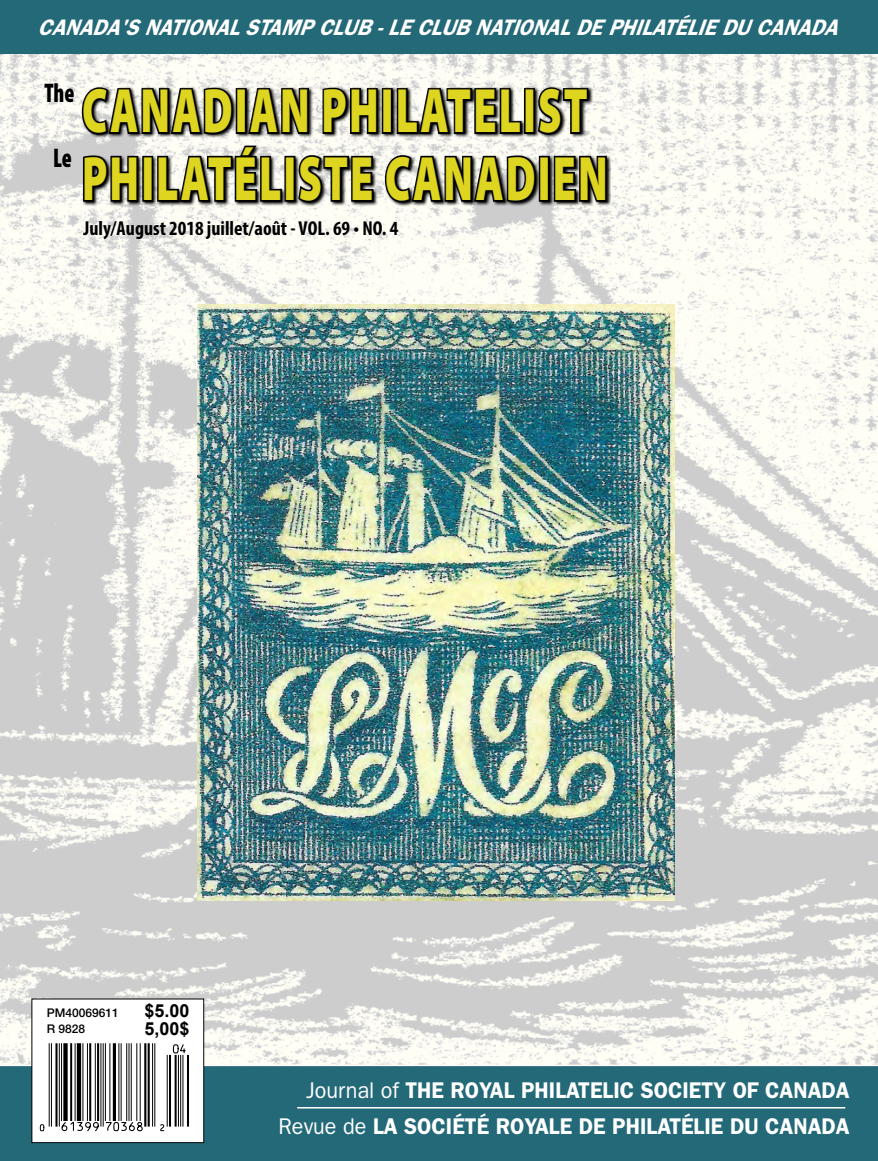
<style>
.page{position:relative;width:878px;height:1161px;background:#fff}
.page>*{position:absolute;margin:0;border:0;box-sizing:border-box;transform-origin:0 0}
.t1{font:900 63.15px/67.8px "Myriad Pro";letter-spacing:.05em;color:#ded520;scale:.67 1}
.t2{font:900 condensed 27.15px "Myriad Pro";color:#000;scale:.83 1}
.t3{font:600 22.8px/36px "Franklin Gothic";color:#fff;text-align:right;scale:.95 1}
.t4{font:italic 600 22.5px "Franklin Gothic";color:#fff;scale:.93 1}
.t5{font:700 condensed 20.25px "Myriad Pro";color:#000}
.t6{font:700 18px/18px "Arial";color:#000}
.t7{font:500 12px/16.5px "Helvetica Neue";color:#000}
.s1{font-weight:400}
</style>
<div class="page">
<img style="left:0;top:54px;width:878px;height:1011px">
<div style="left:0;top:1065px;width:878px;height:96px;background:#246978"></div>
<hr style="left:297px;top:1107px;width:548px;height:2px;background:#fff">
<div style="left:0;top:0;width:878px;height:54px;background:#246978"></div>
<svg style="left:80px;top:86px;width:531px;height:121px"></svg>
<svg style="left:80px;top:86px;width:155px;height:50px;background:#454543"></svg>
<div style="left:236px;top:88px;width:11px;height:46px;border:3px solid #000"></div>
<svg style="left:246px;top:86px;width:64px;height:50px;background:#383736"></svg>
<svg style="left:321px;top:86px;width:58px;height:50px;background:#3b3b3a"></svg>
<div style="left:382px;top:88px;width:11px;height:46px;border:3px solid #000"></div>
<svg style="left:395px;top:86px;width:128px;height:50px;background:#4b4b49"></svg>
<div style="left:524px;top:88px;width:11px;height:46px;border:3px solid #000"></div>
<svg style="left:535px;top:86px;width:55px;height:50px;background:#4e4e4c"></svg>
<svg style="left:81px;top:154px;width:59px;height:49px;background:#373737"></svg>
<div style="left:142px;top:156px;width:11px;height:46px;border:3px solid #000"></div>
<svg style="left:155px;top:143px;width:129px;height:60px"></svg>
<div style="left:284px;top:156px;width:11px;height:46px;border:3px solid #000"></div>
<svg style="left:295px;top:153px;width:80px;height:51px;background:#454543"></svg>
<svg style="left:383px;top:153px;width:154px;height:51px;background:#454443"></svg>
<div style="left:539px;top:156px;width:11px;height:46px;border:3px solid #000"></div>
<svg style="left:552px;top:154px;width:56px;height:49px;background:#232222"></svg>
<div style="left:32px;top:999px;width:172px;height:144px;background:#fff"></div>
<svg style="left:48px;top:1043px;width:141px;height:89px"></svg>
<hr style="left:49px;top:1043px;width:1px;height:84px;background:#000">
<hr style="left:51px;top:1043px;width:1px;height:84px;background:#000">
<hr style="left:55px;top:1043px;width:2px;height:84px;background:#000">
<hr style="left:59px;top:1043px;width:1px;height:84px;background:#000">
<hr style="left:61px;top:1043px;width:1px;height:78px;background:#000">
<div style="left:63px;top:1043px;width:5px;height:78px;background:#000"></div>
<hr style="left:70px;top:1043px;width:2px;height:78px;background:#000">
<hr style="left:75px;top:1043px;width:1px;height:78px;background:#000">
<hr style="left:77px;top:1043px;width:4px;height:78px;background:#000">
<hr style="left:82px;top:1043px;width:1px;height:78px;background:#000">
<hr style="left:87px;top:1043px;width:1px;height:78px;background:#000">
<hr style="left:89px;top:1043px;width:2px;height:78px;background:#000">
<hr style="left:95px;top:1043px;width:1px;height:78px;background:#000">
<hr style="left:97px;top:1043px;width:2px;height:78px;background:#000">
<hr style="left:100px;top:1043px;width:1px;height:84px;background:#000">
<hr style="left:103px;top:1043px;width:1px;height:84px;background:#000">
<hr style="left:105px;top:1043px;width:1px;height:78px;background:#000">
<hr style="left:109px;top:1043px;width:1px;height:78px;background:#000">
<hr style="left:113px;top:1043px;width:3px;height:78px;background:#000">
<hr style="left:118px;top:1043px;width:1px;height:78px;background:#000">
<hr style="left:121px;top:1043px;width:1px;height:78px;background:#000">
<hr style="left:126px;top:1043px;width:1px;height:78px;background:#000">
<hr style="left:128px;top:1043px;width:1px;height:78px;background:#000">
<hr style="left:131px;top:1043px;width:1px;height:78px;background:#000">
<hr style="left:136px;top:1043px;width:1px;height:78px;background:#000">
<hr style="left:140px;top:1043px;width:1px;height:78px;background:#000">
<hr style="left:144px;top:1043px;width:2px;height:84px;background:#000">
<hr style="left:148px;top:1043px;width:2px;height:84px;background:#000">
<hr style="left:152px;top:1043px;width:1px;height:84px;background:#000">
<hr style="left:154px;top:1043px;width:1px;height:84px;background:#000">
<hr style="left:167px;top:1055px;width:1px;height:72px;background:#000">
<hr style="left:169px;top:1055px;width:2px;height:72px;background:#000">
<hr style="left:175px;top:1055px;width:2px;height:72px;background:#000">
<hr style="left:178px;top:1055px;width:1px;height:72px;background:#000">
<hr style="left:180px;top:1055px;width:1px;height:72px;background:#000">
<hr style="left:182px;top:1055px;width:1px;height:72px;background:#000">
<hr style="left:187px;top:1055px;width:2px;height:72px;background:#000">
<svg style="left:39px;top:1124px;width:6px;height:8px"></svg>
<svg style="left:61px;top:1114px;width:82px;height:18px"></svg>
<svg style="left:159px;top:1124px;width:6px;height:7px"></svg>
<svg style="left:172px;top:1043px;width:14px;height:11px"></svg>
<img style="left:197px;top:305px;width:477px;height:595px">
<p class="t4" style="left:38px;top:14px;width:866px">CANADA'S NATIONAL STAMP CLUB - LE CLUB NATIONAL DE PHILATÉLIE DU CANADA</p>
<p class="t2" style="left:44px;top:76px;width:38px">The</p>
<p class="t2" style="left:53px;top:140px;width:24px">Le</p>
<h1 class="t1" style="left:82px;top:75px;width:786px">CANADIAN PHILATELIST<br>PHILATÉLISTE CANADIEN</h1>
<p class="t5" style="left:83px;top:216px;width:316px">July/August 2018 juillet/août - VOL. 69 • NO. 4</p>
<p class="t7" style="left:47px;top:1004px;width:74px">PM40069611<br>R 9828</p>
<p class="t6" style="left:144px;top:1003px;width:47px">$5.00<br>5,00$</p>
<p class="t3" style="left:278px;top:1072px;width:602px"><span class="s1">Journal of</span> THE ROYAL PHILATELIC SOCIETY OF CANADA<br><span class="s1">Revue de</span> LA SOCIÉTÉ ROYALE DE PHILATÉLIE DU CANADA</p>
</div>
